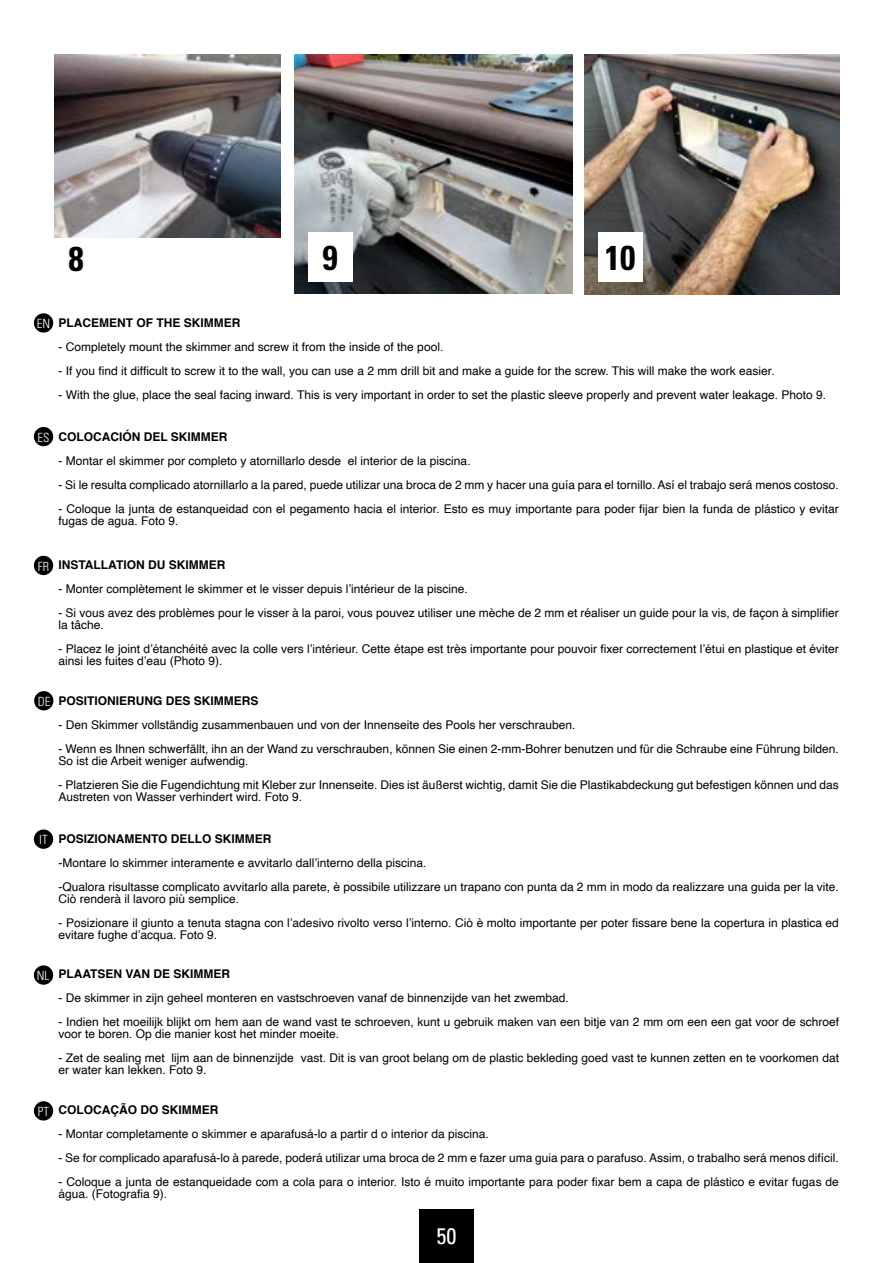
<style>
.page{position:relative;width:893px;height:1263px;background:#fff}
.page>*{position:absolute;margin:0;border:0;box-sizing:border-box;transform-origin:0 0}
.t1{font:700 condensed 34.5px "Univers";color:#000}
.t2{font:condensed 22.5px "Univers";color:#fff}
.t3{font:300 condensed 12.75px "Univers";color:#fff}
.t4{font:12px/12px "Helvetica";color:#000}
.t5{font:700 12px "Helvetica";color:#000}
</style>
<div class="page">
<div style="left:419px;top:1209px;width:54px;height:54px;background:#000"></div>
<div style="left:34px;top:427px;width:19px;height:19px;background:#000;border-radius:50%"></div>
<div style="left:34px;top:313px;width:19px;height:20px;background:#000;border-radius:50%"></div>
<div style="left:34px;top:556px;width:19px;height:19px;background:#000;border-radius:50%"></div>
<div style="left:34px;top:691px;width:19px;height:19px;background:#000;border-radius:50%"></div>
<div style="left:34px;top:829px;width:19px;height:20px;background:#000;border-radius:50%"></div>
<div style="left:34px;top:965px;width:19px;height:20px;background:#000;border-radius:50%"></div>
<div style="left:34px;top:1101px;width:19px;height:19px;background:#000;border-radius:50%"></div>
<img style="left:294px;top:54px;width:278px;height:240px">
<img style="left:585px;top:54px;width:254px;height:241px">
<img style="left:54px;top:54px;width:227px;height:184px">
<div style="left:308px;top:232px;width:45px;height:50px;background:#fff"></div>
<div style="left:598px;top:232px;width:44px;height:50px;background:#fff"></div>
<h1 class="t1" style="left:68px;top:238px;width:17px">8</h1>
<h1 class="t1" style="left:323px;top:236px;width:17px">9</h1>
<h1 class="t1" style="left:605px;top:236px;width:32px">10</h1>
<p class="t3" style="left:37px;top:315px;width:15px">EN</p>
<p class="t3" style="left:38px;top:430px;width:13px">ES</p>
<p class="t5" style="left:58px;top:313px;width:184px">PLACEMENT OF THE SKIMMER</p>
<p class="t4" style="left:58px;top:341px;width:386px">- Completely mount the skimmer and screw it from the inside of the pool.</p>
<p class="t4" style="left:58px;top:365px;width:718px">- If you find it difficult to screw it to the wall, you can use a 2 mm drill bit and make a guide for the screw. This will make the work easier.</p>
<p class="t4" style="left:58px;top:389px;width:769px">- With the glue, place the seal facing inward. This is very important in order to set the plastic sleeve properly and prevent water leakage. Photo 9.</p>
<p class="t5" style="left:58px;top:427px;width:171px">COLOCACIÓN DEL SKIMMER</p>
<p class="t4" style="left:58px;top:455px;width:414px">- Montar el skimmer por completo y atornillarlo desde el interior de la piscina.</p>
<p class="t4" style="left:58px;top:479px;width:782px">- Si le resulta complicado atornillarlo a la pared, puede utilizar una broca de 2 mm y hacer una guía para el tornillo. Así el trabajo será menos costoso.</p>
<p class="t4" style="left:58px;top:503px;width:782px">- Coloque la junta de estanqueidad con el pegamento hacia el interior. Esto es muy importante para poder fijar bien la funda de plástico y evitar fugas de agua. Foto 9.</p>
<p class="t3" style="left:38px;top:558px;width:13px">FR</p>
<p class="t3" style="left:38px;top:694px;width:14px">DE</p>
<p class="t3" style="left:39px;top:832px;width:10px">IT</p>
<p class="t3" style="left:37px;top:968px;width:14px">NL</p>
<p class="t5" style="left:58px;top:555px;width:168px">INSTALLATION DU SKIMMER</p>
<p class="t4" style="left:58px;top:583px;width:411px">- Monter complètement le skimmer et le visser depuis l’intérieur de la piscine.</p>
<p class="t4" style="left:58px;top:607px;width:782px">- Si vous avez des problèmes pour le visser à la paroi, vous pouvez utiliser une mèche de 2 mm et réaliser un guide pour la vis, de façon à simplifier la tâche.</p>
<p class="t4" style="left:58px;top:643px;width:782px">- Placez le joint d’étanchéité avec la colle vers l’intérieur. Cette étape est très importante pour pouvoir fixer correctement l’étui en plastique et éviter ainsi les fuites d’eau (Photo 9).</p>
<p class="t5" style="left:58px;top:691px;width:202px">POSITIONIERUNG DES SKIMMERS</p>
<p class="t4" style="left:58px;top:719px;width:518px">- Den Skimmer vollständig zusammenbauen und von der Innenseite des Pools her verschrauben.</p>
<p class="t4" style="left:58px;top:743px;width:782px">- Wenn es Ihnen schwerfällt, ihn an der Wand zu verschrauben, können Sie einen 2-mm-Bohrer benutzen und für die Schraube eine Führung bilden.<br>So ist die Arbeit weniger aufwendig.</p>
<p class="t4" style="left:58px;top:779px;width:782px">- Platzieren Sie die Fugendichtung mit Kleber zur Innenseite. Dies ist äußerst wichtig, damit Sie die Plastikabdeckung gut befestigen können und das<br>Austreten von Wasser verhindert wird. Foto 9.</p>
<p class="t5" style="left:58px;top:829px;width:215px">POSIZIONAMENTO DELLO SKIMMER</p>
<p class="t4" style="left:58px;top:851px;width:782px;line-height:24px">-Montare lo skimmer interamente e avvitarlo dall’interno della piscina.<br>-Qualora risultasse complicato avvitarlo alla parete, è possibile utilizzare un trapano con punta da 2 mm in modo da realizzare una guida per la vite.</p>
<p class="t4" style="left:58px;top:893px;width:182px">Ciò renderà il lavoro più semplice.</p>
<p class="t4" style="left:58px;top:917px;width:782px">- Posizionare il giunto a tenuta stagna con l’adesivo rivolto verso l’interno. Ciò è molto importante per poter fissare bene la copertura in plastica ed evitare fughe d’acqua. Foto 9.</p>
<p class="t5" style="left:58px;top:963px;width:173px">PLAATSEN VAN DE SKIMMER</p>
<p class="t4" style="left:58px;top:992px;width:512px">- De skimmer in zijn geheel monteren en vastschroeven vanaf de binnenzijde van het zwembad.</p>
<p class="t4" style="left:58px;top:1016px;width:782px">- Indien het moeilijk blijkt om hem aan de wand vast te schroeven, kunt u gebruik maken van een bitje van 2 mm om een een gat voor de schroef voor te boren. Op die manier kost het minder moeite.</p>
<p class="t4" style="left:58px;top:1052px;width:782px">- Zet de sealing met lijm aan de binnenzijde vast. Dit is van groot belang om de plastic bekleding goed vast te kunnen zetten en te voorkomen dat er water kan lekken. Foto 9.</p>
<p class="t3" style="left:38px;top:1104px;width:13px">PT</p>
<p class="t5" style="left:58px;top:1100px;width:161px">COLOCAÇÃO DO SKIMMER</p>
<p class="t4" style="left:58px;top:1128px;width:432px">- Montar completamente o skimmer e aparafusá-lo a partir d o interior da piscina.</p>
<p class="t4" style="left:58px;top:1152px;width:782px">- Se for complicado aparafusá-lo à parede, poderá utilizar uma broca de 2 mm e fazer uma guia para o parafuso. Assim, o trabalho será menos difícil.</p>
<p class="t4" style="left:58px;top:1176px;width:782px">- Coloque a junta de estanqueidade com a cola para o interior. Isto é muito importante para poder fixar bem a capa de plástico e evitar fugas de água. (Fotografia 9).</p>
<h2 class="t2" style="left:436px;top:1221px;width:21px">50</h2>
</div>
